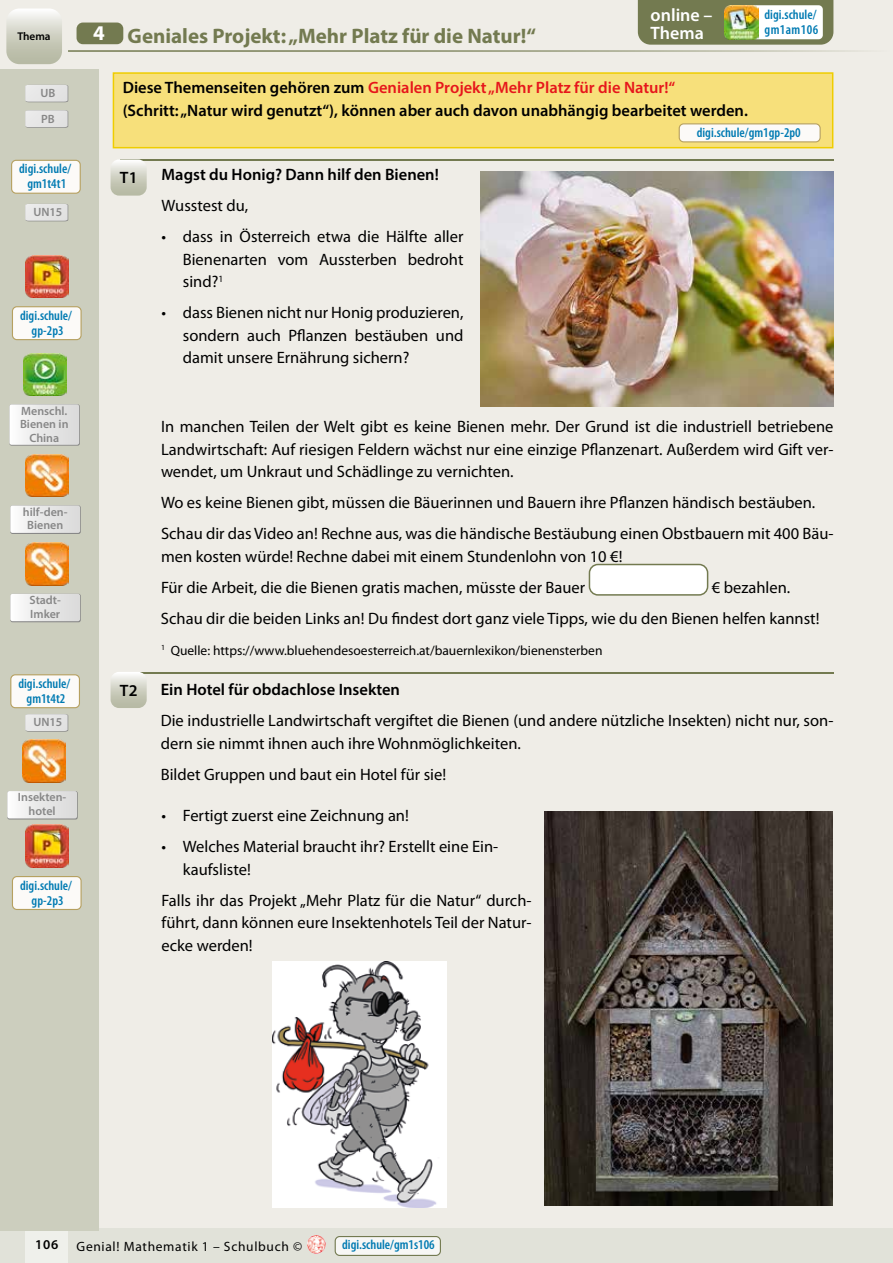
<style>
.page{position:relative;width:893px;height:1263px;background:#fff}
.page>*{position:absolute;margin:0;border:0;box-sizing:border-box;transform-origin:0 0}
.t1{font:700 21px "Myriad Pro";color:#737a50}
.t2{font:600 18px/18px "Myriad Pro";color:#fff}
.t3{font:16.5px/22.5px "Myriad Pro";color:#000}
.t4{font:600 16.5px/22.5px "Myriad Pro";color:#000}
.t5{font:600 condensed 13.5px/15px "Myriad Pro";color:#007ab2;text-align:center}
.t6{font:13.5px "Myriad Pro";color:#000}
.t7{font:13.5px "Myriad Pro";letter-spacing:.05em;color:#000}
.t8{font:600 13.5px "Myriad Pro";color:#000}
.t9{font:600 12px/13.5px "Myriad Pro";color:#878787;text-align:center}
.t10{font:600 11.25px "Myriad Pro";color:#000}
.s1{color:#fff}
.s2{color:#e6161b}
</style>
<div class="page">
<div style="left:0;top:0;width:893px;height:1234px;background:#efede7"></div>
<div style="left:0;top:1229px;width:893px;height:34px;background:#e1e2d9"></div>
<img style="left:307px;top:1235px;width:19px;height:19px;border-radius:9px">
<div style="left:26px;top:1229px;width:42px;height:34px;background:#eff0eb"></div>
<hr style="left:68px;top:50px;width:825px;height:2px;background:#737a50">
<div style="left:77px;top:23px;width:46px;height:21px;background:#737a50;border-radius:6px"></div>
<svg style="left:638px;top:0;width:195px;height:45px;background:#9da284"></svg>
<img style="left:724px;top:5px;width:35px;height:34px">
<div style="left:335px;top:1236px;width:105px;height:19px;background:#f7f7f5;border-radius:4px"></div>
<div style="left:335px;top:1236px;width:106px;height:20px;border:1px solid #737a50;border-radius:4px"></div>
<div style="left:0;top:69px;width:99px;height:1161px;background:#cccebe"></div>
<div style="left:12px;top:160px;width:68px;height:33px;background:#fcfaf8;border-radius:4px"></div>
<div style="left:11px;top:160px;width:70px;height:34px;border:1px solid #b6a060;border-radius:4px"></div>
<div style="left:11px;top:675px;width:68px;height:33px;background:#fcfaf8;border-radius:4px"></div>
<div style="left:10px;top:674px;width:70px;height:34px;border:1px solid #b6a060;border-radius:4px"></div>
<div style="left:589px;top:564px;width:119px;height:31px;background:#fff;border-radius:9px"></div>
<div style="left:589px;top:564px;width:119px;height:32px;border:2px solid #737a50;border-radius:9px"></div>
<img style="left:480px;top:171px;width:353px;height:236px">
<img style="left:23px;top:353px;width:43px;height:43px">
<img style="left:25px;top:454px;width:43px;height:43px">
<img style="left:26px;top:542px;width:42px;height:43px">
<img style="left:22px;top:740px;width:43px;height:42px">
<img style="left:25px;top:825px;width:43px;height:43px">
<div style="left:9px;top:404px;width:71px;height:42px;background:#9e9e99;border-radius:2px"></div>
<svg style="left:9px;top:404px;width:70px;height:41px;background:#e8e8e7"></svg>
<svg style="left:10px;top:505px;width:71px;height:29px"></svg>
<svg style="left:10px;top:505px;width:70px;height:28px;background:#e7e7e7"></svg>
<svg style="left:7px;top:791px;width:71px;height:28px"></svg>
<svg style="left:7px;top:791px;width:70px;height:27px;background:#e9e8e8"></svg>
<div style="left:10px;top:594px;width:71px;height:28px;background:#9a9a9a;border-radius:2px"></div>
<svg style="left:10px;top:594px;width:70px;height:27px;background:#e9e9e9"></svg>
<img style="left:272px;top:961px;width:174px;height:247px">
<img style="left:544px;top:812px;width:288px;height:393px">
<div style="left:113px;top:73px;width:720px;height:75px;background:#f7e07b"></div>
<div style="left:113px;top:72px;width:720px;height:76px;border:2px solid #efcd00"></div>
<div style="left:679px;top:124px;width:141px;height:18px;background:#fcfaf8;border-radius:4px"></div>
<div style="left:679px;top:123px;width:142px;height:19px;border:1px solid #b6a060;border-radius:4px"></div>
<svg style="left:6px;top:9px;width:56px;height:55px"></svg>
<hr style="left:120px;top:159px;width:713px;height:2px;background:#737a50">
<svg style="left:111px;top:159px;width:36px;height:37px"></svg>
<hr style="left:120px;top:672px;width:713px;height:1px;background:#737a50">
<svg style="left:111px;top:672px;width:36px;height:36px"></svg>
<svg style="left:25px;top:714px;width:43px;height:18px"></svg>
<div style="left:12px;top:876px;width:69px;height:33px;background:#fcfaf8;border-radius:4px"></div>
<div style="left:12px;top:876px;width:70px;height:34px;border:1px solid #b6a060;border-radius:4px"></div>
<img style="left:25px;top:255px;width:43px;height:43px">
<div style="left:12px;top:307px;width:69px;height:33px;background:#fcfaf8;border-radius:4px"></div>
<div style="left:12px;top:306px;width:70px;height:34px;border:1px solid #b6a060;border-radius:4px"></div>
<svg style="left:25px;top:85px;width:43px;height:17px"></svg>
<svg style="left:25px;top:110px;width:43px;height:18px"></svg>
<svg style="left:25px;top:204px;width:43px;height:17px"></svg>
<p class="t10" style="left:17px;top:29px;width:35px">Thema</p>
<p class="t9" style="left:41px;top:80px;width:16px;line-height:25.5px;text-align:left">UB<br>PB</p>
<p class="t5" style="left:19px;top:161px;width:53px">digi.schule/ gm1t4t1</p>
<p class="t9" style="left:34px;top:205px;width:30px">UN15</p>
<p class="t5" style="left:20px;top:308px;width:53px">digi.schule/ gp-2p3</p>
<p class="t9" style="left:20px;top:404px;width:50px">Menschl.<br>Bienen in<br>China</p>
<p class="t9" style="left:23px;top:505px;width:46px">hilf-den-<br>Bienen</p>
<p class="t9" style="left:30px;top:593px;width:33px;text-align:left">Stadt-<br>Imker</p>
<p class="t5" style="left:18px;top:676px;width:53px">digi.schule/ gm1t4t2</p>
<p class="t9" style="left:34px;top:715px;width:30px">UN15</p>
<p class="t9" style="left:18px;top:790px;width:50px">Insekten&shy;hotel</p>
<p class="t5" style="left:20px;top:878px;width:53px">digi.schule/ gp-2p3</p>
<p class="t1" style="left:93px;top:22px;width:444px"><span class="s1">4</span> Geniales Projekt: „Mehr Platz für die Natur!“</p>
<p class="t2" style="left:651px;top:5px;width:63px">online –<br>Thema</p>
<p class="t5" style="left:765px;top:7px;width:55px;text-align:left">digi.schule/ gm1am106</p>
<p class="t4" style="left:123px;top:76px;width:627px">Diese Themenseiten gehören zum <span class="s2">Genialen Projekt „Mehr Platz für die Natur!“<br></span>(Schritt: „Natur wird genutzt“), können aber auch davon unabhängig bearbeitet werden.</p>
<p class="t5" style="left:697px;top:125px;width:106px">digi.schule/gm1gp-2p0</p>
<p class="t4" style="left:120px;top:166px;width:19px">T1</p>
<p class="t4" style="left:120px;top:678px;width:19px">T2</p>
<p class="t4" style="left:162px;top:163px;width:279px">Magst du Honig? Dann hilf den Bienen!</p>
<p class="t3" style="left:162px;top:194px;width:88px">Wusstest du,</p>
<p class="t3" style="left:183px;top:225px;width:282px;text-align:justify;text-indent:-21px">• dass in Österreich etwa die Hälfte aller Bienenarten vom Aussterben bedroht sind?<sup>1</sup></p>
<p class="t3" style="left:183px;top:301px;width:282px;text-align:justify;text-indent:-21px">• dass Bienen nicht nur Honig produzieren, sondern auch Pflanzen bestäuben und damit unsere Ernährung sichern?</p>
<p class="t3" style="left:161px;top:415px;width:674px;text-align:justify">In manchen Teilen der Welt gibt es keine Bienen mehr. Der Grund ist die industriell betriebene Landwirtschaft: Auf riesigen Feldern wächst nur eine einzige Pflanzenart. Außerdem wird Gift ver&shy;wendet, um Unkraut und Schädlinge zu vernichten.</p>
<p class="t3" style="left:161px;top:487px;width:674px;line-height:31px">Wo es keine Bienen gibt, müssen die Bäuerinnen und Bauern ihre Pflanzen händisch bestäuben.<br>Schau dir das Video an! Rechne aus, was die händische Bestäubung einen Obstbauern mit 400 Bäu-</p>
<p class="t3" style="left:161px;top:540px;width:463px;line-height:31px">men kosten würde! Rechne dabei mit einem Stundenlohn von 10 €!<br>Für die Arbeit, die die Bienen gratis machen, müsste der Bauer</p>
<p class="t3" style="left:161px;top:571px;width:660px;line-height:31px;text-indent:551px">€ bezahlen.<br>Schau dir die beiden Links an! Du findest dort ganz viele Tipps, wie du den Bienen helfen kannst!</p>
<p class="t6" style="left:161px;top:642px;width:443px"><sup>1</sup> Quelle: https://www.bluehendesoesterreich.at/bauernlexikon/bienensterben</p>
<p class="t4" style="left:161px;top:678px;width:241px">Ein Hotel für obdachlose Insekten</p>
<p class="t3" style="left:161px;top:709px;width:674px">Die industrielle Landwirtschaft vergiftet die Bienen (und andere nützliche Insekten) nicht nur, son&shy;dern sie nimmt ihnen auch ihre Wohnmöglichkeiten.</p>
<p class="t3" style="left:161px;top:763px;width:287px">Bildet Gruppen und baut ein Hotel für sie!</p>
<p class="t3" style="left:162px;top:804px;width:249px">• Fertigt zuerst eine Zeichnung an!</p>
<p class="t3" style="left:183px;top:835px;width:317px;text-indent:-21px">• Welches Material braucht ihr? Erstellt eine Ein&shy;kaufsliste!</p>
<p class="t3" style="left:162px;top:889px;width:371px;text-align:justify">Falls ihr das Projekt „Mehr Platz für die Natur“ durch&shy;führt, dann können eure Insektenhotels Teil der Natur&shy;ecke werden!</p>
<p class="t8" style="left:35px;top:1235px;width:25px">106</p>
<p class="t7" style="left:77px;top:1238px;width:227px">Genial! Mathematik 1 – Schulbuch ©</p>
<p class="t5" style="left:342px;top:1238px;width:94px">digi.schule/gm1s106</p>
</div>
